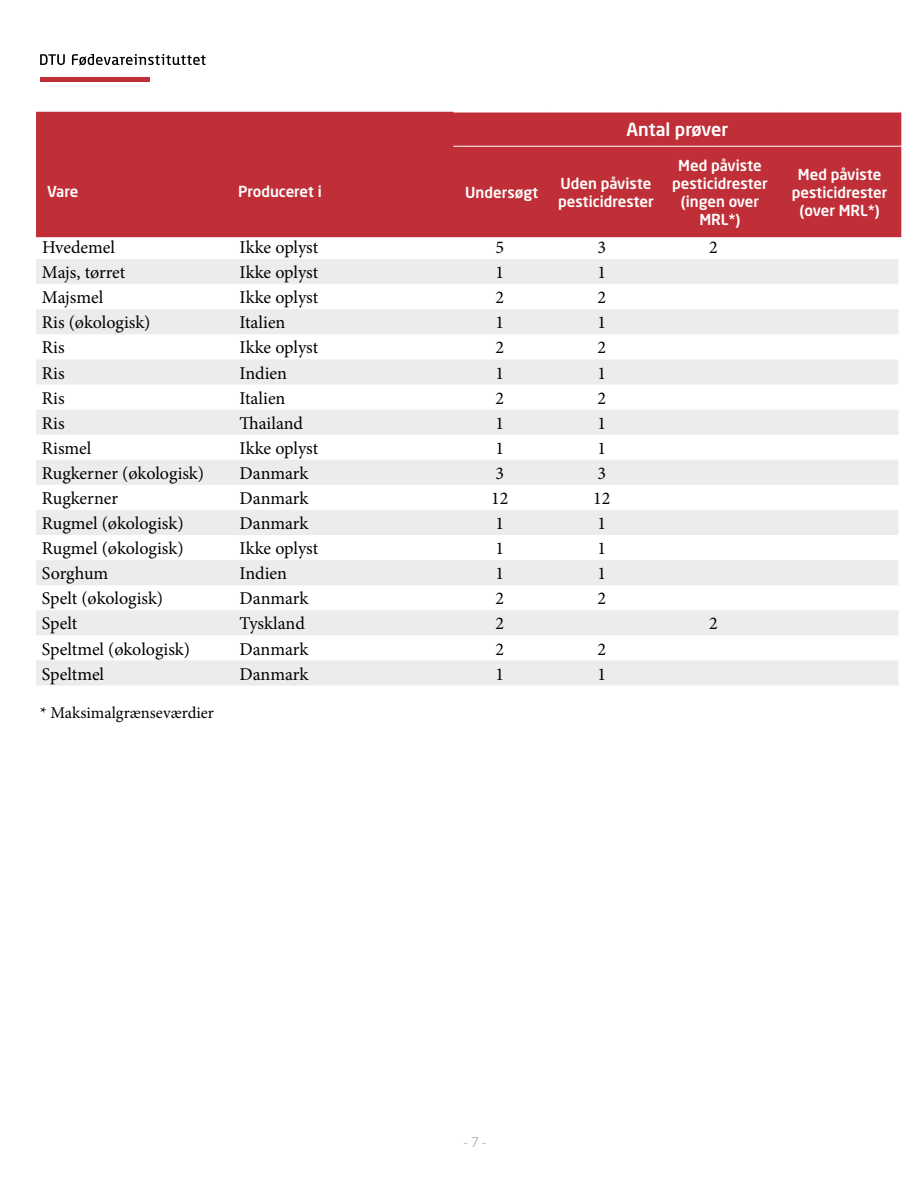
<style>
.page{position:relative;width:918px;height:1188px;background:#fff}
.page>*{position:absolute;margin:0;border:0;box-sizing:border-box;transform-origin:0 0}
.t1{font:18px "Minion Pro";letter-spacing:-.005em;color:#000}
.t2{font:500 18px "Neo Sans Std";color:#fff}
.t3{font:16.5px "Minion Pro";color:#000}
.t4{font:500 15px/18px "Neo Sans Std";color:#fff;text-align:center}
.t5{font:300 13.5px "Neo Sans Std";color:#888a8d}
</style>
<div class="page">
<hr style="left:40px;top:77px;width:109px;height:4px;background:#c02f38">
<svg style="left:40px;top:54px;width:166px;height:11px"></svg>
<div style="left:36px;top:112px;width:865px;height:125px;background:#c02f38"></div>
<hr style="left:453px;top:146px;width:97px;height:1px;background:#fff">
<hr style="left:550px;top:146px;width:112px;height:1px;background:#fff">
<hr style="left:662px;top:146px;width:116px;height:1px;background:#fff">
<hr style="left:778px;top:146px;width:123px;height:1px;background:#fff">
<svg style="left:36px;top:259px;width:862px;height:427px;fill:#ebecec"></svg>
<p class="t2" style="left:627px;top:118px;width:103px">Antal prøver</p>
<p class="t4" style="left:47px;top:183px;width:33px">Vare</p>
<p class="t4" style="left:238px;top:183px;width:85px">Produceret i</p>
<p class="t4" style="left:465px;top:183px;width:74px">Undersøgt</p>
<p class="t4" style="left:558px;top:174px;width:97px;text-align:left">Uden påviste pesticidrester</p>
<p class="t4" style="left:672px;top:156px;width:97px">Med påviste pesticidrester (ingen over<br>MRL*)</p>
<p class="t4" style="left:792px;top:165px;width:97px">Med påviste pesticidrester (over MRL*)</p>
<p class="t1" style="left:42px;top:235px;width:75px">Hvedemel</p>
<p class="t1" style="left:240px;top:235px;width:80px">Ikke oplyst</p>
<p class="t1" style="left:496px;top:235px;width:10px">5</p>
<p class="t1" style="left:598px;top:235px;width:10px">3</p>
<p class="t1" style="left:709px;top:235px;width:10px">2</p>
<p class="t1" style="left:42px;top:260px;width:85px">Majs, tørret</p>
<p class="t1" style="left:240px;top:260px;width:80px">Ikke oplyst</p>
<p class="t1" style="left:496px;top:260px;width:10px">1</p>
<p class="t1" style="left:598px;top:260px;width:10px">1</p>
<p class="t1" style="left:42px;top:285px;width:63px">Majsmel</p>
<p class="t1" style="left:240px;top:285px;width:80px">Ikke oplyst</p>
<p class="t1" style="left:496px;top:285px;width:10px">2</p>
<p class="t1" style="left:598px;top:285px;width:10px">2</p>
<p class="t1" style="left:42px;top:311px;width:110px">Ris (økologisk)</p>
<p class="t1" style="left:240px;top:311px;width:47px">Italien</p>
<p class="t1" style="left:496px;top:311px;width:10px">1</p>
<p class="t1" style="left:598px;top:311px;width:10px">1</p>
<p class="t1" style="left:42px;top:336px;width:24px">Ris</p>
<p class="t1" style="left:240px;top:336px;width:80px">Ikke oplyst</p>
<p class="t1" style="left:496px;top:336px;width:10px">2</p>
<p class="t1" style="left:598px;top:336px;width:10px">2</p>
<p class="t1" style="left:42px;top:361px;width:24px">Ris</p>
<p class="t1" style="left:240px;top:361px;width:49px">Indien</p>
<p class="t1" style="left:496px;top:361px;width:10px">1</p>
<p class="t1" style="left:598px;top:361px;width:10px">1</p>
<p class="t1" style="left:42px;top:386px;width:24px">Ris</p>
<p class="t1" style="left:240px;top:386px;width:47px">Italien</p>
<p class="t1" style="left:496px;top:386px;width:10px">2</p>
<p class="t1" style="left:598px;top:386px;width:10px">2</p>
<p class="t1" style="left:42px;top:411px;width:24px">Ris</p>
<p class="t1" style="left:240px;top:411px;width:65px">Thailand</p>
<p class="t1" style="left:496px;top:411px;width:10px">1</p>
<p class="t1" style="left:598px;top:411px;width:10px">1</p>
<p class="t1" style="left:42px;top:436px;width:51px">Rismel</p>
<p class="t1" style="left:240px;top:436px;width:80px">Ikke oplyst</p>
<p class="t1" style="left:496px;top:436px;width:10px">1</p>
<p class="t1" style="left:598px;top:436px;width:10px">1</p>
<p class="t1" style="left:42px;top:461px;width:164px">Rugkerner (økologisk)</p>
<p class="t1" style="left:240px;top:461px;width:70px">Danmark</p>
<p class="t1" style="left:496px;top:461px;width:10px">3</p>
<p class="t1" style="left:598px;top:461px;width:10px">3</p>
<p class="t1" style="left:42px;top:486px;width:78px">Rugkerner</p>
<p class="t1" style="left:240px;top:486px;width:70px">Danmark</p>
<p class="t1" style="left:491px;top:486px;width:19px">12</p>
<p class="t1" style="left:593px;top:486px;width:19px">12</p>
<p class="t1" style="left:42px;top:511px;width:143px">Rugmel (økologisk)</p>
<p class="t1" style="left:240px;top:511px;width:70px">Danmark</p>
<p class="t1" style="left:496px;top:511px;width:10px">1</p>
<p class="t1" style="left:598px;top:511px;width:10px">1</p>
<p class="t1" style="left:42px;top:536px;width:143px">Rugmel (økologisk)</p>
<p class="t1" style="left:240px;top:536px;width:80px">Ikke oplyst</p>
<p class="t1" style="left:496px;top:536px;width:10px">1</p>
<p class="t1" style="left:598px;top:536px;width:10px">1</p>
<p class="t1" style="left:42px;top:561px;width:68px">Sorghum</p>
<p class="t1" style="left:240px;top:561px;width:49px">Indien</p>
<p class="t1" style="left:496px;top:561px;width:10px">1</p>
<p class="t1" style="left:598px;top:561px;width:10px">1</p>
<p class="t1" style="left:42px;top:587px;width:123px">Spelt (økologisk)</p>
<p class="t1" style="left:240px;top:587px;width:70px">Danmark</p>
<p class="t1" style="left:496px;top:587px;width:10px">2</p>
<p class="t1" style="left:598px;top:587px;width:10px">2</p>
<p class="t1" style="left:42px;top:612px;width:37px">Spelt</p>
<p class="t1" style="left:240px;top:612px;width:67px">Tyskland</p>
<p class="t1" style="left:496px;top:612px;width:10px">2</p>
<p class="t1" style="left:709px;top:612px;width:10px">2</p>
<p class="t1" style="left:42px;top:637px;width:150px">Speltmel (økologisk)</p>
<p class="t1" style="left:240px;top:637px;width:70px">Danmark</p>
<p class="t1" style="left:496px;top:637px;width:10px">2</p>
<p class="t1" style="left:598px;top:637px;width:10px">2</p>
<p class="t1" style="left:42px;top:662px;width:64px">Speltmel</p>
<p class="t1" style="left:240px;top:662px;width:70px">Danmark</p>
<p class="t1" style="left:496px;top:662px;width:10px">1</p>
<p class="t1" style="left:598px;top:662px;width:10px">1</p>
<p class="t3" style="left:40px;top:702px;width:175px">* Maksimalgrænseværdier</p>
<p class="t5" style="left:464px;top:1134px;width:24px">- 7 -</p>
</div>
